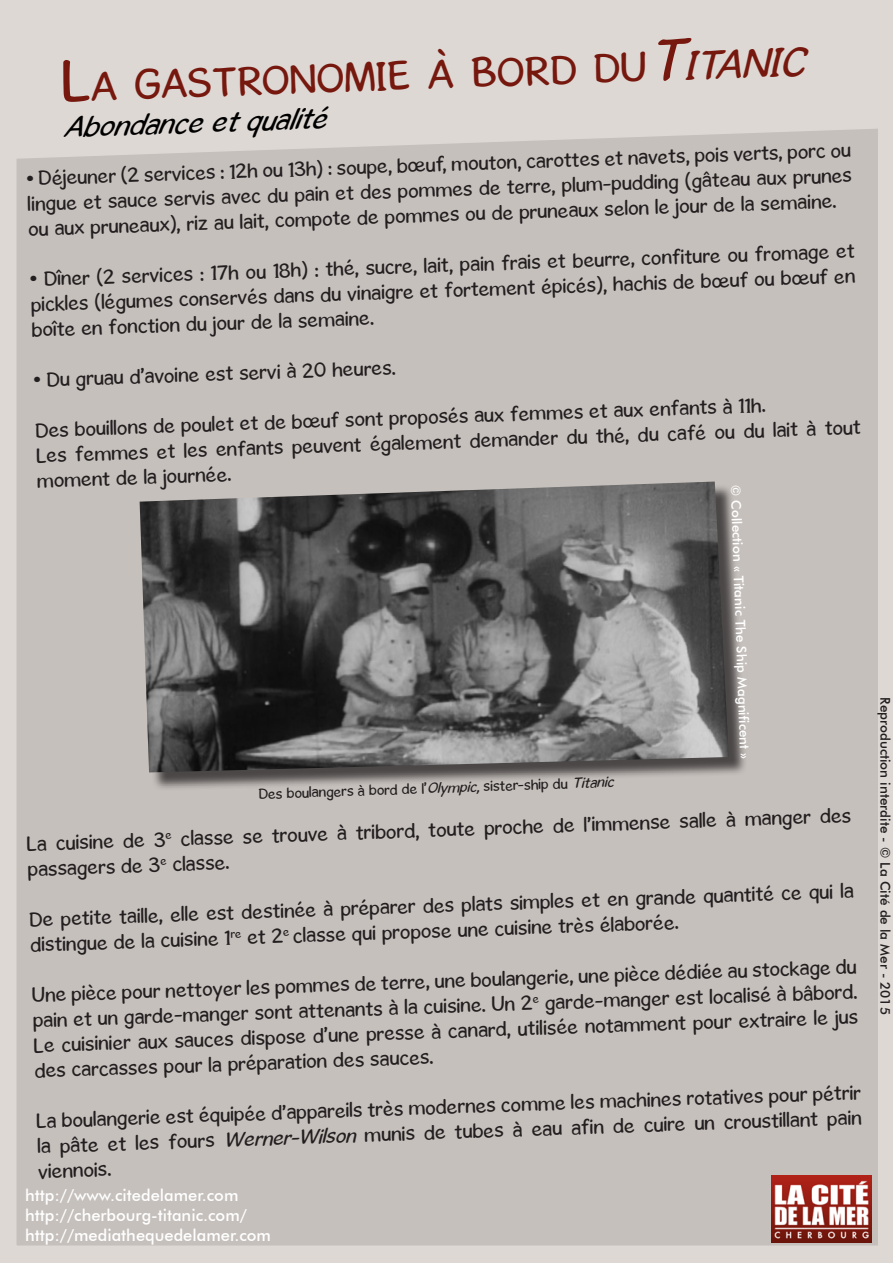
<style>
.page{position:relative;width:893px;height:1263px;background:#fff}
.page>*{position:absolute;margin:0;border:0;box-sizing:border-box;transform-origin:0 0}
.t1{font:42px "Gosmick Sans";color:#76180e}
.t2{font:italic 30px "Gosmick Sans";color:#000}
.t3{font:21px/25.2px "Gosmick Sans";color:#231f20}
.t4{font:500 16.5px "Futura BT";color:#fff}
.t5{font:15px "Gosmick Sans";color:#231f20}
.t6{font:500 13.5px "Futura BT";color:#231f20}
.t7{font:500 13.5px "Futura BT";color:#fff}
.s1{font-size:60px}
.s2{font-style:italic;font-size:60px}
.s3{font-style:italic}
</style>
<div class="page">
<div style="left:0;top:161px;width:893px;height:1102px;background:#c5c0bc"></div>
<svg style="left:0;top:0;width:893px;height:161px;background:#dad5d1"></svg>
<img style="left:772px;top:1175px;width:99px;height:68px">
<div style="left:142px;top:484px;width:605px;height:307px;background:#231f20;opacity:.75"></div>
<img style="left:140px;top:481px;width:589px;height:291px">
<p class="t1" style="left:60px;top:61px;width:744px;rotate:-2deg"><span class="s1">L</span>a gastronomie à bord du<span class="s2">T</span><span class="s3">itanic</span></p>
<p class="t2" style="left:62px;top:109px;width:264px;rotate:-2deg">Abondance et qualité</p>
<p class="t3" style="left:26px;top:166px;width:826px;text-align:justify;rotate:-2deg">• Déjeuner (2 services : 12h ou 13h) : soupe, bœuf, mouton, carottes et navets, pois verts, porc ou lingue et sauce servis avec du pain et des pommes de terre, plum-pudding (gâteau aux prunes ou aux pruneaux), riz au lait, compote de pommes ou de pruneaux selon le jour de la semaine.</p>
<p class="t3" style="left:30px;top:267px;width:827px;text-align:justify;rotate:-2deg">• Dîner (2 services : 17h ou 18h) : thé, sucre, lait, pain frais et beurre, confiture ou fromage et pickles (légumes conservés dans du vinaigre et fortement épicés), hachis de bœuf ou bœuf en boîte en fonction du jour de la semaine.</p>
<p class="t3" style="left:33px;top:367px;width:364px;rotate:-2deg">• Du gruau d’avoine est servi à 20 heures.</p>
<p class="t3" style="left:35px;top:418px;width:732px;rotate:-2deg">Des bouillons de poulet et de bœuf sont proposés aux femmes et aux enfants à 11h.</p>
<p class="t3" style="left:36px;top:443px;width:827px;rotate:-2deg">Les femmes et les enfants peuvent également demander du thé, du café ou du lait à tout moment de la journée.</p>
<p class="t7" style="left:744px;top:484px;width:277px;rotate:88deg">© Collection « Titanic The Ship Magnificent »</p>
<p class="t5" style="left:258px;top:785px;width:357px;rotate:-2deg">Des boulangers à bord de l’<span class="s3">Olympic,</span> sister-ship du <span class="s3">Titanic</span></p>
<p class="t3" style="left:26px;top:831px;width:826px;rotate:-2deg">La cuisine de 3<sup>e</sup> classe se trouve à tribord, toute proche de l’immense salle à manger des passagers de 3<sup>e</sup> classe.</p>
<p class="t3" style="left:29px;top:907px;width:826px;rotate:-2deg">De petite taille, elle est destinée à préparer des plats simples et en grande quantité ce qui la distingue de la cuisine 1<sup>re</sup> et 2<sup>e</sup> classe qui propose une cuisine très élaborée.</p>
<p class="t3" style="left:32px;top:982px;width:826px;rotate:-2deg">Une pièce pour nettoyer les pommes de terre, une boulangerie, une pièce dédiée au stockage du pain et un garde-manger sont attenants à la cuisine. Un 2<sup>e</sup> garde-manger est localisé à bâbord.</p>
<p class="t3" style="left:33px;top:1033px;width:826px;rotate:-2deg">Le cuisinier aux sauces dispose d’une presse à canard, utilisée notamment pour extraire le jus des carcasses pour la préparation des sauces.</p>
<p class="t3" style="left:36px;top:1108px;width:826px;text-align:justify;rotate:-2deg">La boulangerie est équipée d’appareils très modernes comme les machines rotatives pour pétrir la pâte et les fours <span class="s3">Werner-Wilson</span> munis de tubes à eau afin de cuire un croustillant pain viennois.</p>
<p class="t4" style="left:25px;top:1185px;width:215px">http://www.citedelamer.com</p>
<p class="t4" style="left:25px;top:1205px;width:223px">http://cherbourg-titanic.com/</p>
<p class="t4" style="left:25px;top:1225px;width:247px">http://mediathequedelamer.com</p>
<p class="t6" style="left:894px;top:697px;width:319px;rotate:90deg">Reproduction interdite - © La Cité de la Mer - 2015</p>
</div>
